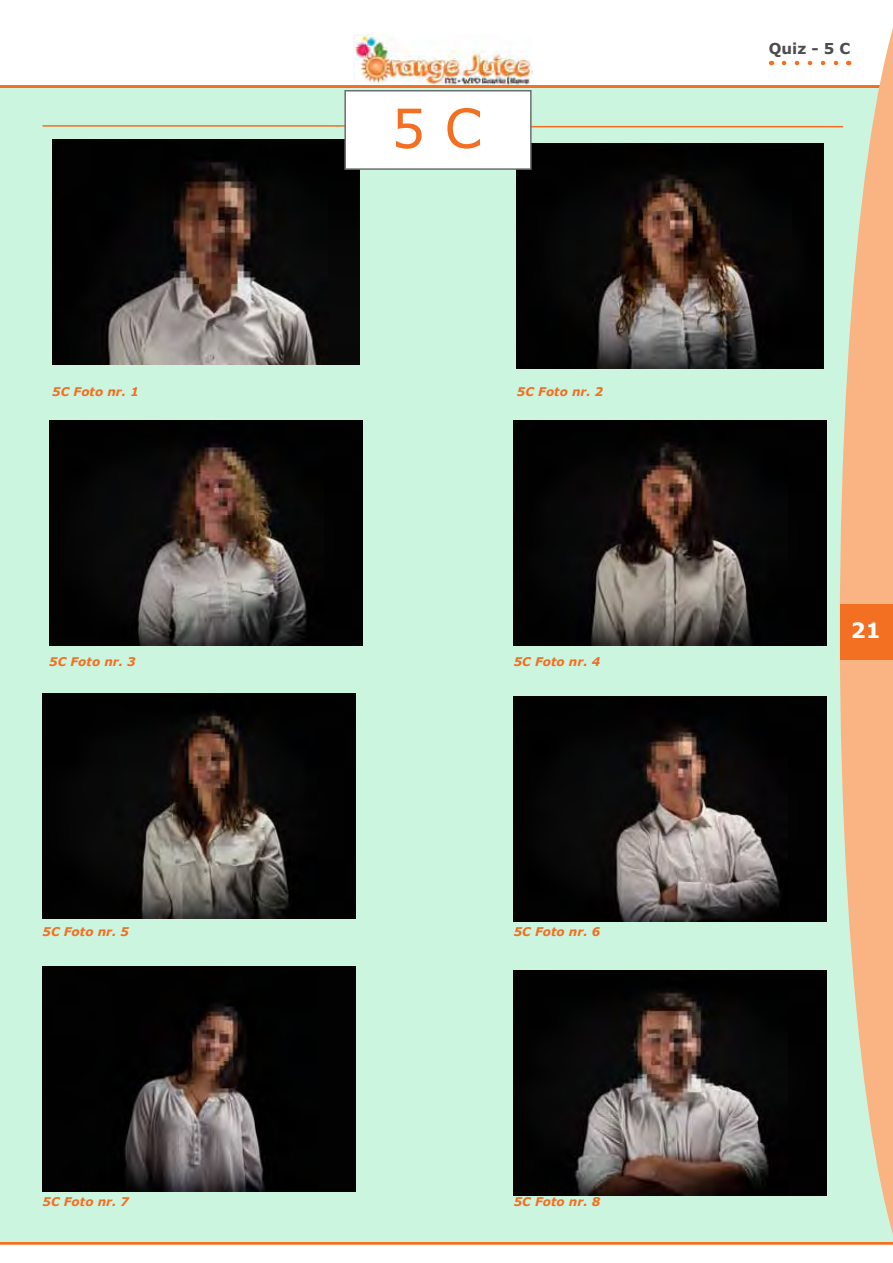
<style>
.page{position:relative;width:893px;height:1263px;background:#fff}
.page>*{position:absolute;margin:0;border:0;box-sizing:border-box;transform-origin:0 0}
.t1{font:700 21px "Verdana";color:#fff}
.t2{font:700 15px "Verdana";color:#4d4d4f}
.t3{font:italic 700 12px "Verdana";color:#f36f21}
</style>
<div class="page">
<img style="left:354px;top:34px;width:178px;height:51px">
<hr style="left:0;top:85px;width:893px;height:3px;background:#f36f21">
<hr style="left:0;top:1242px;width:893px;height:3px;background:#f36f21">
<div style="left:0;top:88px;width:893px;height:1154px;background:#ccf5e0"></div>
<svg style="left:840px;top:28px;width:53px;height:1217px;fill:#fab383"></svg>
<div style="left:840px;top:604px;width:53px;height:55px;background:#f36f21"></div>
<svg style="left:784px;top:61px;width:58px;height:4px"></svg>
<hr style="left:43px;top:125px;width:326px;height:2px;background:#f36f21">
<hr style="left:517px;top:126px;width:326px;height:1px;background:#f36f21">
<img style="left:52px;top:139px;width:307px;height:225px">
<img style="left:517px;top:144px;width:307px;height:225px">
<img style="left:49px;top:420px;width:313px;height:225px">
<img style="left:514px;top:420px;width:313px;height:225px">
<img style="left:43px;top:693px;width:313px;height:225px">
<img style="left:514px;top:697px;width:313px;height:225px">
<img style="left:43px;top:966px;width:313px;height:225px">
<img style="left:514px;top:970px;width:313px;height:225px">
<div style="left:344px;top:90px;width:188px;height:80px;background:#fff;border:2px solid #6d6e71"></div>
<svg style="left:396px;top:108px;width:84px;height:41px"></svg>
<p class="t3" style="left:52px;top:383px;width:88px">5C Foto nr. 1</p>
<p class="t3" style="left:517px;top:383px;width:88px">5C Foto nr. 2</p>
<p class="t3" style="left:49px;top:653px;width:88px">5C Foto nr. 3</p>
<p class="t3" style="left:514px;top:653px;width:88px">5C Foto nr. 4</p>
<p class="t3" style="left:43px;top:923px;width:88px">5C Foto nr. 5</p>
<p class="t3" style="left:514px;top:923px;width:88px">5C Foto nr. 6</p>
<p class="t3" style="left:43px;top:1193px;width:88px">5C Foto nr. 7</p>
<p class="t3" style="left:514px;top:1193px;width:88px">5C Foto nr. 8</p>
<p class="t2" style="left:769px;top:38px;width:83px">Quiz - 5 C</p>
<h1 class="t1" style="left:851px;top:616px;width:31px">21</h1>
</div>
